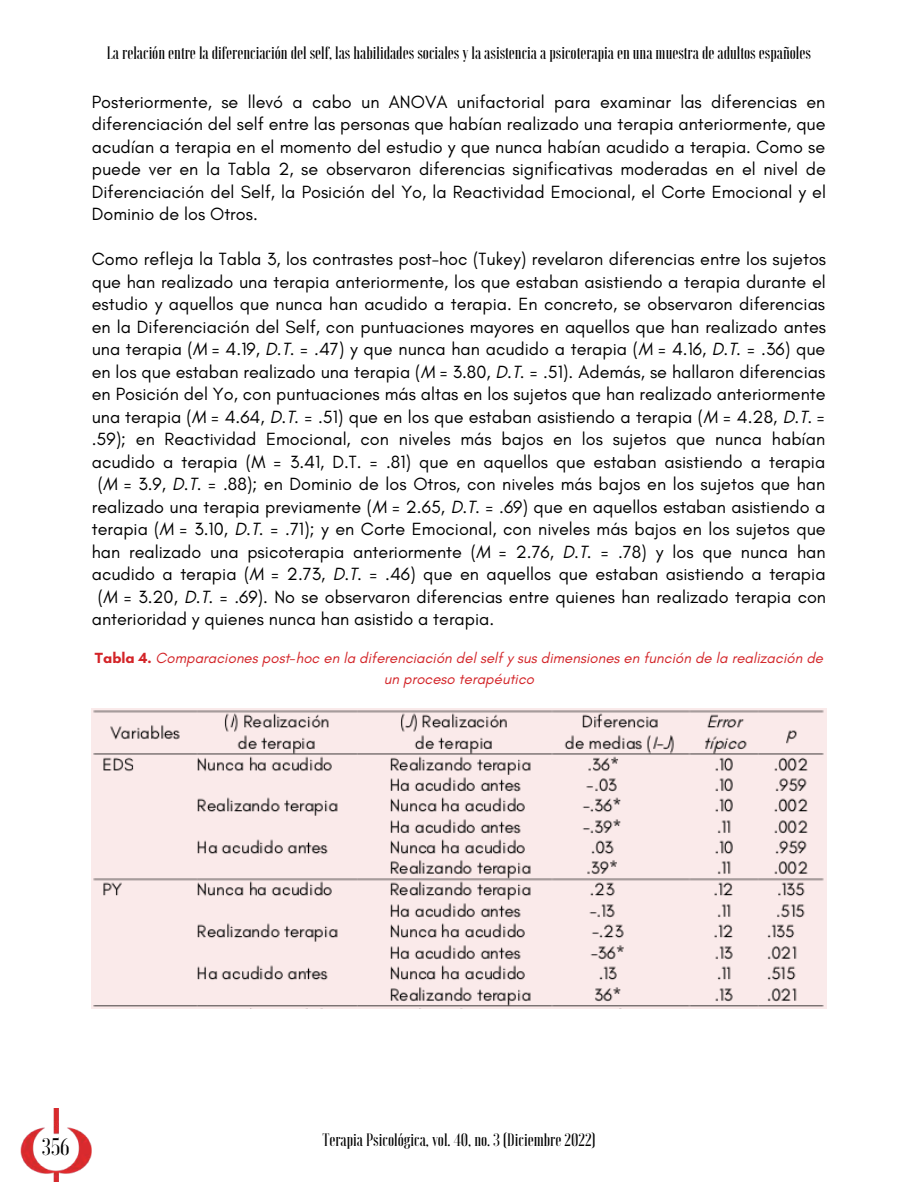
<style>
.page{position:relative;width:918px;height:1188px;background:#fff}
.page>*{position:absolute;margin:0;border:0;box-sizing:border-box;transform-origin:0 0}
.t1{font:500 24px "Voga";color:#000}
.t2{font:18px/22.5px "Glacial Indifference";color:#000;text-align:justify}
.t3{font:500 18px "Voga";color:#000}
.t4{font:italic 15px/20.2px "Glacial Indifference";color:#d32428;text-align:center}
.s1{font-style:italic}
.s2{font-weight:700;font-style:normal}
</style>
<div class="page">
<img style="left:21px;top:1108px;width:70px;height:73px">
<img style="left:92px;top:708px;width:734px;height:300px">
<p class="t3" style="left:107px;top:44px;width:706px">La relación entre la diferenciación del self, las habilidades sociales y la asistencia a psicoterapia en una muestra de adultos españoles</p>
<p class="t2" style="left:92px;top:90px;width:736px">Posteriormente, se llevó a cabo un ANOVA unifactorial para examinar las diferencias en diferenciación del self entre las personas que habían realizado una terapia anteriormente, que acudían a terapia en el momento del estudio y que nunca habían acudido a terapia. Como se puede ver en la Tabla 2, se observaron diferencias significativas moderadas en el nivel de Diferenciación del Self, la Posición del Yo, la Reactividad Emocional, el Corte Emocional y el Dominio de los Otros.</p>
<p class="t2" style="left:92px;top:248px;width:736px">Como refleja la Tabla 3, los contrastes post-hoc (Tukey) revelaron diferencias entre los sujetos</p>
<p class="t2" style="left:92px;top:270px;width:736px">que han realizado una terapia anteriormente, los que estaban asistiendo a terapia durante el</p>
<p class="t2" style="left:92px;top:293px;width:735px">estudio y aquellos que nunca han acudido a terapia. En concreto, se observaron diferencias</p>
<p class="t2" style="left:92px;top:315px;width:736px">en la Diferenciación del Self, con puntuaciones mayores en aquellos que han realizado antes</p>
<p class="t2" style="left:92px;top:338px;width:735px">una terapia (<span class="s1">M</span> = 4.19, <span class="s1">D.T.</span> = .47) y que nunca han acudido a terapia (<span class="s1">M</span> = 4.16, <span class="s1">D.T.</span> = .36) que</p>
<p class="t2" style="left:92px;top:360px;width:735px">en los que estaban realizado una terapia (<span class="s1">M</span> = 3.80, <span class="s1">D.T.</span> = .51). Además, se hallaron diferencias</p>
<p class="t2" style="left:92px;top:383px;width:735px">en Posición del Yo, con puntuaciones más altas en los sujetos que han realizado anteriormente</p>
<p class="t2" style="left:92px;top:405px;width:735px">una terapia (<span class="s1">M</span> = 4.64, <span class="s1">D.T.</span> = .51) que en los que estaban asistiendo a terapia (<span class="s1">M</span> = 4.28, <span class="s1">D.T.</span> =</p>
<p class="t2" style="left:92px;top:428px;width:735px">.59); en Reactividad Emocional, con niveles más bajos en los sujetos que nunca habían</p>
<p class="t2" style="left:92px;top:450px;width:735px">acudido a terapia (M = 3.41, D.T. = .81) que en aquellos que estaban asistiendo a terapia</p>
<p class="t2" style="left:98px;top:473px;width:729px">(<span class="s1">M</span> = 3.9, <span class="s1">D.T.</span> = .88); en Dominio de los Otros, con niveles más bajos en los sujetos que han</p>
<p class="t2" style="left:92px;top:495px;width:735px">realizado una terapia previamente (<span class="s1">M</span> = 2.65, <span class="s1">D.T.</span> = .69) que en aquellos estaban asistiendo a</p>
<p class="t2" style="left:92px;top:518px;width:735px">terapia (<span class="s1">M</span> = 3.10, <span class="s1">D.T.</span> = .71); y en Corte Emocional, con niveles más bajos en los sujetos que</p>
<p class="t2" style="left:92px;top:540px;width:735px">han realizado una psicoterapia anteriormente (<span class="s1">M</span> = 2.76, <span class="s1">D.T.</span> = .78) y los que nunca han</p>
<p class="t2" style="left:92px;top:563px;width:735px">acudido a terapia (<span class="s1">M</span> = 2.73, <span class="s1">D.T.</span> = .46) que en aquellos que estaban asistiendo a terapia</p>
<p class="t2" style="left:98px;top:585px;width:730px">(<span class="s1">M</span> = 3.20, <span class="s1">D.T.</span> = .69). No se observaron diferencias entre quienes han realizado terapia con</p>
<p class="t2" style="left:92px;top:608px;width:404px">anterioridad y quienes nunca han asistido a terapia.</p>
<p class="t4" style="left:95px;top:648px;width:730px"><span class="s2">Tabla 4.</span> Comparaciones post-hoc en la diferenciación del self y sus dimensiones en función de la realización de un proceso terapéutico</p>
<h1 class="t1" style="left:42px;top:1135px;width:29px">356</h1>
<p class="t3" style="left:322px;top:1130px;width:275px">Terapia Psicológica, vol. 40, no. 3 (Diciembre 2022)</p>
</div>
